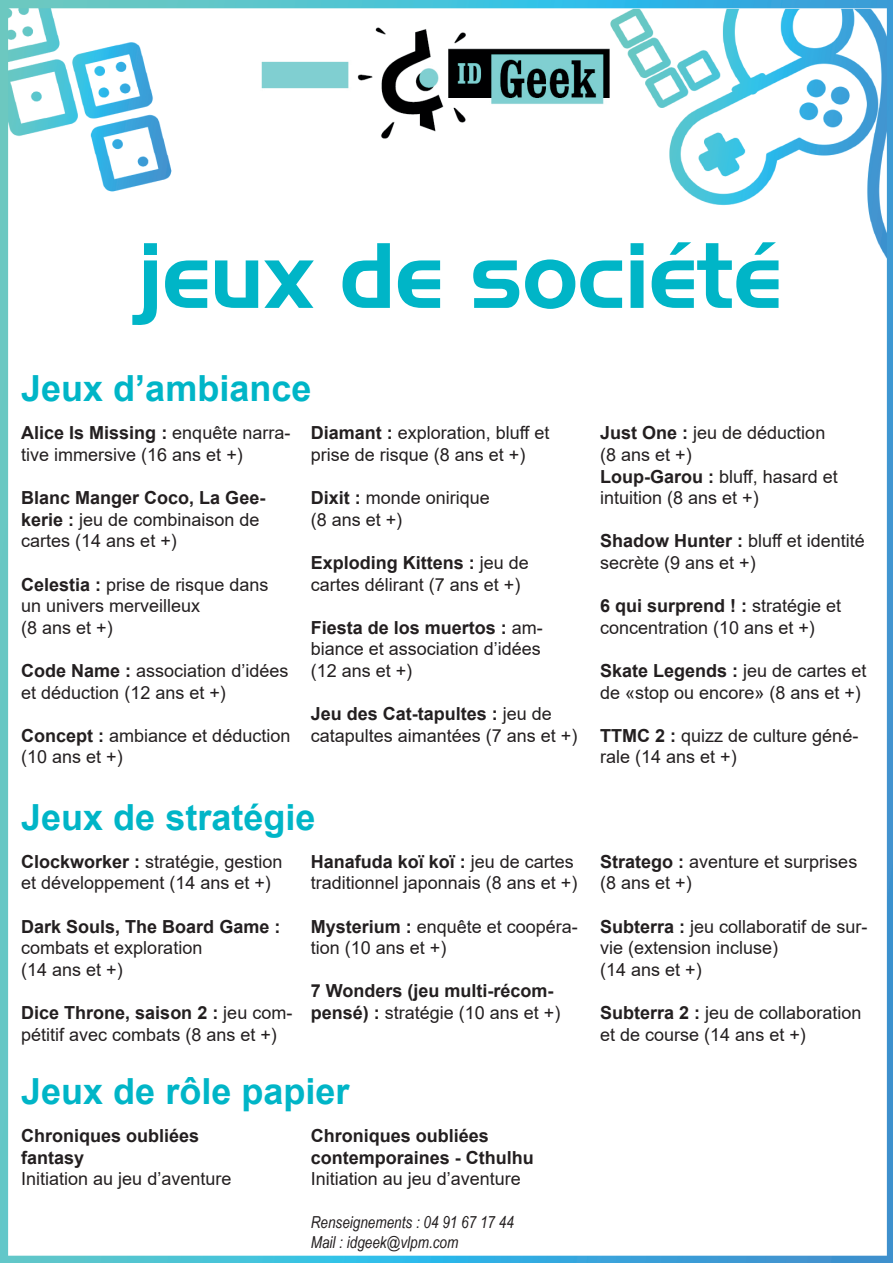
<style>
.page{position:relative;width:893px;height:1263px;background:#fff}
.page>*{position:absolute;margin:0;border:0;box-sizing:border-box;transform-origin:0 0}
.t1{font:90px "Aero Regular SWFTE";color:#00b5c7}
.t2{font:700 36px "Arial";color:#00b5c7}
.t3{font:18px/21.6px "Arial";color:#231f20}
.t4{font:700 18px/21.6px "Arial";color:#231f20}
.t5{font:italic 16.5px/19.8px "Arial Narrow";color:#231f20}
.s1{font-weight:700}
.s2{font-weight:400}
</style>
<div class="page">
<img style="left:1px;top:0;width:892px;height:1263px">
<h1 class="t1" style="left:138px;top:221px;width:644px">jeux de société</h1>
<h2 class="t2" style="left:21px;top:363px;width:292px">Jeux d’ambiance</h2>
<p class="t3" style="left:21px;top:422px;width:271px"><span class="s1">Alice Is Missing :</span> enquête narra&shy;tive immersive (16 ans et +)</p>
<p class="t3" style="left:21px;top:487px;width:246px"><span class="s1">Blanc Manger Coco, La Gee&shy;kerie :</span> jeu de combinaison de cartes (14 ans et +)</p>
<p class="t3" style="left:21px;top:573px;width:249px"><span class="s1">Celestia :</span> prise de risque dans un univers merveilleux<br>(8 ans et +)</p>
<p class="t3" style="left:21px;top:660px;width:269px"><span class="s1">Code Name :</span> association d’idées et déduction (12 ans et +)</p>
<p class="t3" style="left:21px;top:725px;width:271px"><span class="s1">Concept :</span> ambiance et déduction (10 ans et +)</p>
<p class="t3" style="left:311px;top:422px;width:240px"><span class="s1">Diamant :</span> exploration, bluff et prise de risque (8 ans et +)</p>
<p class="t3" style="left:311px;top:487px;width:181px"><span class="s1">Dixit :</span> monde onirique (8 ans et +)</p>
<p class="t3" style="left:311px;top:552px;width:220px"><span class="s1">Exploding Kittens :</span> jeu de cartes délirant (7 ans et +)</p>
<p class="t3" style="left:311px;top:617px;width:234px;text-align:justify"><span class="s1">Fiesta de los muertos :</span> am&shy;biance et association d’idées (12 ans et +)</p>
<p class="t3" style="left:311px;top:703px;width:268px"><span class="s1">Jeu des Cat-tapultes :</span> jeu de catapultes aimantées (7 ans et +)</p>
<h2 class="t2" style="left:21px;top:791px;width:296px">Jeux de stratégie</h2>
<p class="t3" style="left:21px;top:851px;width:263px"><span class="s1">Clockworker :</span> stratégie, gestion et développement (14 ans et +)</p>
<p class="t4" style="left:21px;top:916px;width:261px">Dark Souls, The Board Game :</p>
<p class="t3" style="left:21px;top:937px;width:183px">combats et exploration (14 ans et +)</p>
<p class="t3" style="left:21px;top:1002px;width:273px"><span class="s1">Dice Throne, saison 2 :</span> jeu com&shy;pétitif avec combats (8 ans et +)</p>
<p class="t3" style="left:311px;top:851px;width:268px"><span class="s1">Hanafuda koï koï :</span> jeu de cartes traditionnel japonnais (8 ans et +)</p>
<p class="t3" style="left:311px;top:915px;width:269px"><span class="s1">Mysterium :</span> enquête et coopéra&shy;tion (10 ans et +)</p>
<p class="t4" style="left:311px;top:980px;width:251px">7 Wonders (jeu multi-récom&shy;pensé) : <span class="s2">stratégie (10 ans et +)</span></p>
<h2 class="t2" style="left:21px;top:1066px;width:330px">Jeux de rôle papier</h2>
<p class="t4" style="left:21px;top:1125px;width:180px">Chroniques oubliées fantasy</p>
<p class="t3" style="left:21px;top:1168px;width:212px">Initiation au jeu d’aventure</p>
<p class="t4" style="left:311px;top:1125px;width:225px">Chroniques oubliées contemporaines - Cthulhu</p>
<p class="t3" style="left:311px;top:1168px;width:212px">Initiation au jeu d’aventure</p>
<p class="t5" style="left:311px;top:1212px;width:205px">Renseignements : 04 91 67 17 44<br>Mail : idgeek@vlpm.com</p>
<p class="t3" style="left:600px;top:422px;width:239px"><span class="s1">Just One :</span> jeu de déduction (8 ans et +)<br><span class="s1">Loup-Garou :</span> bluff, hasard et intuition (8 ans et +)</p>
<p class="t3" style="left:600px;top:530px;width:266px"><span class="s1">Shadow Hunter :</span> bluff et identité secrète (9 ans et +)</p>
<p class="t3" style="left:600px;top:595px;width:243px"><span class="s1">6 qui surprend ! :</span> stratégie et concentration (10 ans et +)</p>
<p class="t3" style="left:600px;top:660px;width:268px"><span class="s1">Skate Legends :</span> jeu de cartes et de «stop ou encore» (8 ans et +)</p>
<p class="t3" style="left:600px;top:725px;width:260px"><span class="s1">TTMC 2 :</span> quizz de culture géné&shy;rale (14 ans et +)</p>
<p class="t3" style="left:600px;top:851px;width:259px"><span class="s1">Stratego :</span> aventure et surprises (8 ans et +)</p>
<p class="t3" style="left:600px;top:915px;width:269px"><span class="s1">Subterra :</span> jeu collaboratif de sur&shy;vie (extension incluse)<br>(14 ans et +)</p>
<p class="t3" style="left:600px;top:1002px;width:263px"><span class="s1">Subterra 2 :</span> jeu de collaboration et de course (14 ans et +)</p>
</div>
